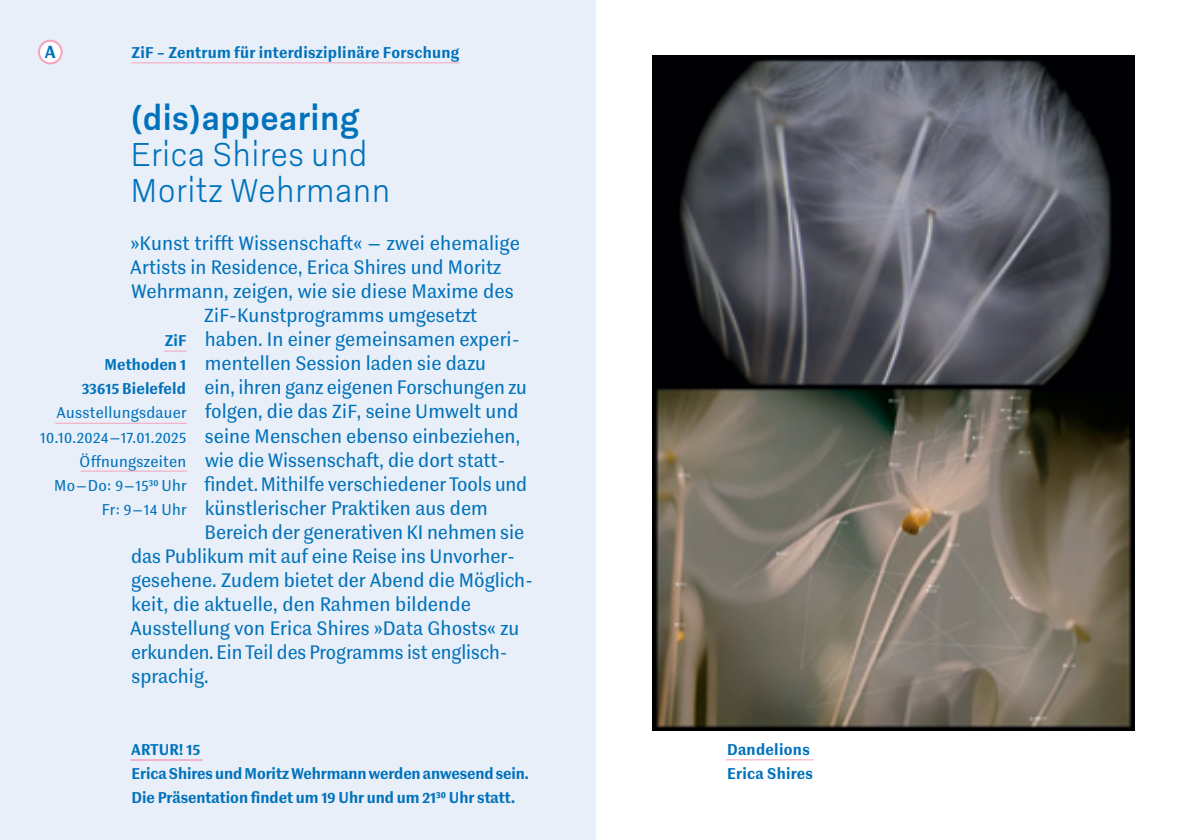
<style>
.page{position:relative;width:1191px;height:840px;background:#fff}
.page>*{position:absolute;margin:0;border:0;box-sizing:border-box;transform-origin:0 0}
.t1{font:200 36px/36px "Godfrey";letter-spacing:.01em;color:#0072bc}
.t2{font:500 36px "Godfrey";letter-spacing:.01em;color:#0072bc}
.t3{font:20px "Contemporary Sans";letter-spacing:.005em;color:#0072bc}
.t4{font:700 18px "Contemporary Sans";color:#0072bc}
.t5{font:700 16px/24px "Contemporary Sans";letter-spacing:.01em;color:#0072bc}
.t6{font:16px/24px "Contemporary Sans";letter-spacing:.02em;color:#0072bc;text-align:right}
.s1{font-size:19.4px}
</style>
<div class="page">
<div style="left:0;top:0;width:595px;height:839px;background:#e9eff8"></div>
<hr style="left:130px;top:758px;width:72px;height:1px;background:#f6a3be">
<div style="left:39px;top:41px;width:23px;height:22px;background:#fff;border-radius:50%"></div>
<div style="left:38px;top:40px;width:25px;height:24px;border:2px solid #f6a3be;border-radius:50%"></div>
<img style="left:652px;top:55px;width:482px;height:675px">
<hr style="left:726px;top:758px;width:87px;height:1px;background:#f6a3be">
<svg style="left:164px;top:350px;width:23px;height:1px"></svg>
<hr style="left:55px;top:422px;width:132px;height:1px;background:#f6a3be">
<hr style="left:81px;top:470px;width:106px;height:1px;background:#f6a3be">
<hr style="left:131px;top:62px;width:329px;height:1px;background:#f6a3be">
<hr style="left:131px;top:759px;width:72px;height:1px;background:#f6a3be">
<p class="t4" style="left:45px;top:42px;width:12px">A</p>
<p class="t5" style="left:131px;top:41px;width:329px">ZiF – Zentrum für interdisziplinäre Forschung</p>
<h1 class="t2" style="left:130px;top:97px;width:230px">(dis)appearing</h1>
<h1 class="t1" style="left:130px;top:137px;width:261px">Erica Shires und<br>Moritz Wehrmann</h1>
<p class="t3" style="left:131px;top:233px;width:391px">»Kunst trifft Wissenschaft« — zwei ehemalige</p>
<p class="t3" style="left:130px;top:257px;width:372px">Artists in Residence, Erica Shires und Moritz</p>
<p class="t3" style="left:131px;top:281px;width:384px">Wehrmann, zeigen, wie sie diese Maxime des</p>
<p class="t3" style="left:204px;top:305px;width:275px"><span class="s1">ZiF</span>-Kunstprogramms umgesetzt</p>
<p class="t3" style="left:205px;top:329px;width:316px">haben. In einer gemeinsamen experi-</p>
<p class="t3" style="left:205px;top:353px;width:283px">mentellen Session laden sie dazu</p>
<p class="t3" style="left:205px;top:377px;width:324px">ein, ihren ganz eigenen Forschungen zu</p>
<p class="t3" style="left:205px;top:401px;width:315px">folgen, die das <span class="s1">ZiF</span>, seine Umwelt und</p>
<p class="t3" style="left:205px;top:425px;width:317px">seine Menschen ebenso einbeziehen,</p>
<p class="t3" style="left:205px;top:449px;width:302px">wie die Wissenschaft, die dort statt-</p>
<p class="t3" style="left:204px;top:473px;width:324px">findet. Mithilfe verschiedener Tools und</p>
<p class="t3" style="left:205px;top:497px;width:284px">künstlerischer Praktiken aus dem</p>
<p class="t3" style="left:205px;top:521px;width:321px">Bereich der generativen KI nehmen sie</p>
<p class="t3" style="left:131px;top:545px;width:385px">das Publikum mit auf eine Reise ins Unvorher-</p>
<p class="t3" style="left:131px;top:569px;width:403px">gesehene. Zudem bietet der Abend die Möglich-</p>
<p class="t3" style="left:131px;top:593px;width:341px">keit, die aktuelle, den Rahmen bildende</p>
<p class="t3" style="left:130px;top:617px;width:390px">Ausstellung von Erica Shires »Data Ghosts« zu</p>
<p class="t3" style="left:131px;top:641px;width:378px">erkunden. Ein Teil des Programms ist englisch-</p>
<p class="t3" style="left:131px;top:665px;width:79px">sprachig.</p>
<p class="t5" style="left:82px;top:329px;width:106px;text-align:right">ZiF<br>Methoden 1<br>33615 Bielefeld</p>
<p class="t6" style="left:40px;top:401px;width:148px">Ausstellungsdauer<br>10.10.2024—17.01.2025<br>Öffnungszeiten<br>Mo—Do: 9—1530 Uhr<br>Fr: 9—14 Uhr</p>
<p class="t5" style="left:131px;top:737px;width:399px">ARTUR! 15<br>Erica Shires und Moritz Wehrmann werden anwesend sein.<br>Die Präsentation findet um 19 Uhr und um 2130 Uhr statt.</p>
<p class="t5" style="left:727px;top:737px;width:87px">Dandelions<br>Erica Shires</p>
</div>
